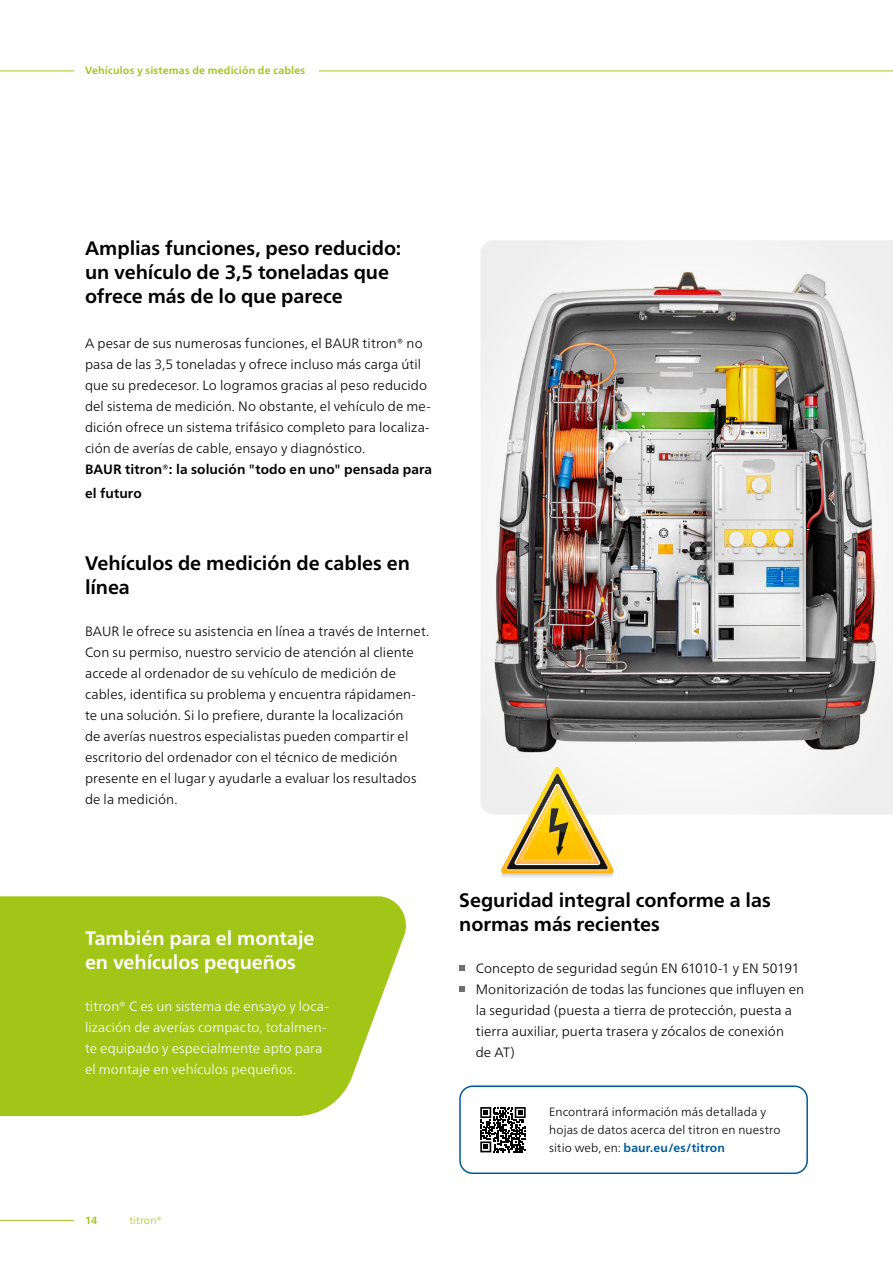
<style>
.page{position:relative;width:893px;height:1263px;background:#fff}
.page>*{position:absolute;margin:0;border:0;box-sizing:border-box;transform-origin:0 0}
.t1{font:700 19.5px/24px "Frutiger Neue LTW1 G";letter-spacing:-.005em;color:#000}
.t2{font:700 19.5px/24px "Frutiger Neue LTW1 G";letter-spacing:-.005em;color:#fff}
.t3{font:300 13.5px/21px "Frutiger Neue LTW1 G";letter-spacing:.01em;color:#000}
.t4{font:300 13.5px/21px "Frutiger Neue LTW1 G";letter-spacing:.01em;color:#fff}
.t5{font:700 13.5px/24px "Frutiger Neue LTW1 G";letter-spacing:.01em;color:#000}
.t6{font:300 12px/18px "Frutiger Neue LTW1 G";letter-spacing:.01em;color:#000}
.t7{font:700 10.5px "Frutiger Neue LTW1 G";letter-spacing:.02em;color:#a2c617}
.t8{font:300 10.5px "Frutiger Neue LTW1 G";letter-spacing:.015em;color:#a2c617}
.s1{font-weight:700;color:#005a9a}
</style>
<div class="page">
<svg style="left:319px;top:70px;width:574px;height:2px"></svg>
<hr style="left:0;top:71px;width:74px;height:1px;background:#a2c617">
<div style="left:459px;top:1085px;width:349px;height:89px;border:2px solid #005a9a;border-radius:13px"></div>
<svg style="left:480px;top:1107px;width:46px;height:45px"></svg>
<hr style="left:0;top:1220px;width:74px;height:1px;background:#a2c617">
<svg style="left:0;top:896px;width:406px;height:220px;background:#a9ca28"></svg>
<div style="left:481px;top:240px;width:412px;height:574px;background:#f4f4f4"></div>
<img style="left:481px;top:245px;width:412px;height:522px">
<svg style="left:501px;top:767px;width:113px;height:110px"></svg>
<svg style="left:459px;top:965px;width:5px;height:6px"></svg>
<svg style="left:459px;top:986px;width:5px;height:6px"></svg>
<p class="t7" style="left:85px;top:63px;width:222px">Vehículos y sistemas de medición de cables</p>
<h1 class="t1" style="left:85px;top:235px;width:318px">Amplias funciones, peso reducido: un vehículo de 3,5 toneladas que ofrece más de lo que parece</h1>
<p class="t3" style="left:85px;top:332px;width:347px">A pesar de sus numerosas funciones, el BAUR titron® no pasa de las 3,5 toneladas y ofrece incluso más carga útil que su predecesor. Lo logramos gracias al peso reducido del sistema de medición. No obstante, el vehículo de me&shy;dición ofrece un sistema trifásico completo para localiza&shy;ción de averías de cable, ensayo y diagnóstico.</p>
<p class="t5" style="left:85px;top:456px;width:348px">BAUR titron®: la solución "todo en uno" pensada para el futuro</p>
<h1 class="t1" style="left:85px;top:550px;width:326px">Vehículos de medición de cables en línea</h1>
<p class="t3" style="left:85px;top:620px;width:346px">BAUR le ofrece su asistencia en línea a través de Internet.<br>Con su permiso, nuestro servicio de atención al cliente accede al ordenador de su vehículo de medición de cables, identifica su problema y encuentra rápidamen&shy;te una solución. Si lo prefiere, durante la localización<br>de averías nuestros especialistas pueden compartir el escritorio del ordenador con el técnico de medición presente en el lugar y ayudarle a evaluar los resultados de la medición.</p>
<h1 class="t2" style="left:85px;top:925px;width:231px">También para el montaje en vehículos pequeños</h1>
<p class="t4" style="left:85px;top:995px;width:245px">titron® C es un sistema de ensayo y loca&shy;lización de averías compacto, totalmen&shy;te equipado y especialmente apto para el montaje en vehículos pequeños.</p>
<p class="t7" style="left:85px;top:1213px;width:14px">14</p>
<p class="t8" style="left:129px;top:1213px;width:34px">titron®</p>
<h1 class="t1" style="left:459px;top:886px;width:313px">Seguridad integral conforme a las normas más recientes</h1>
<p class="t3" style="left:476px;top:956px;width:330px">Concepto de seguridad según EN 61010-1 y EN 50191<br>Monitorización de todas las funciones que influyen en la seguridad (puesta a tierra de protección, puesta a tierra auxiliar, puerta trasera y zócalos de conexión<br>de AT)</p>
<p class="t6" style="left:549px;top:1102px;width:233px">Encontrará información más detallada y hojas de datos acerca del titron en nuestro sitio web, en: <span class="s1">baur.eu/es/titron</span></p>
</div>
